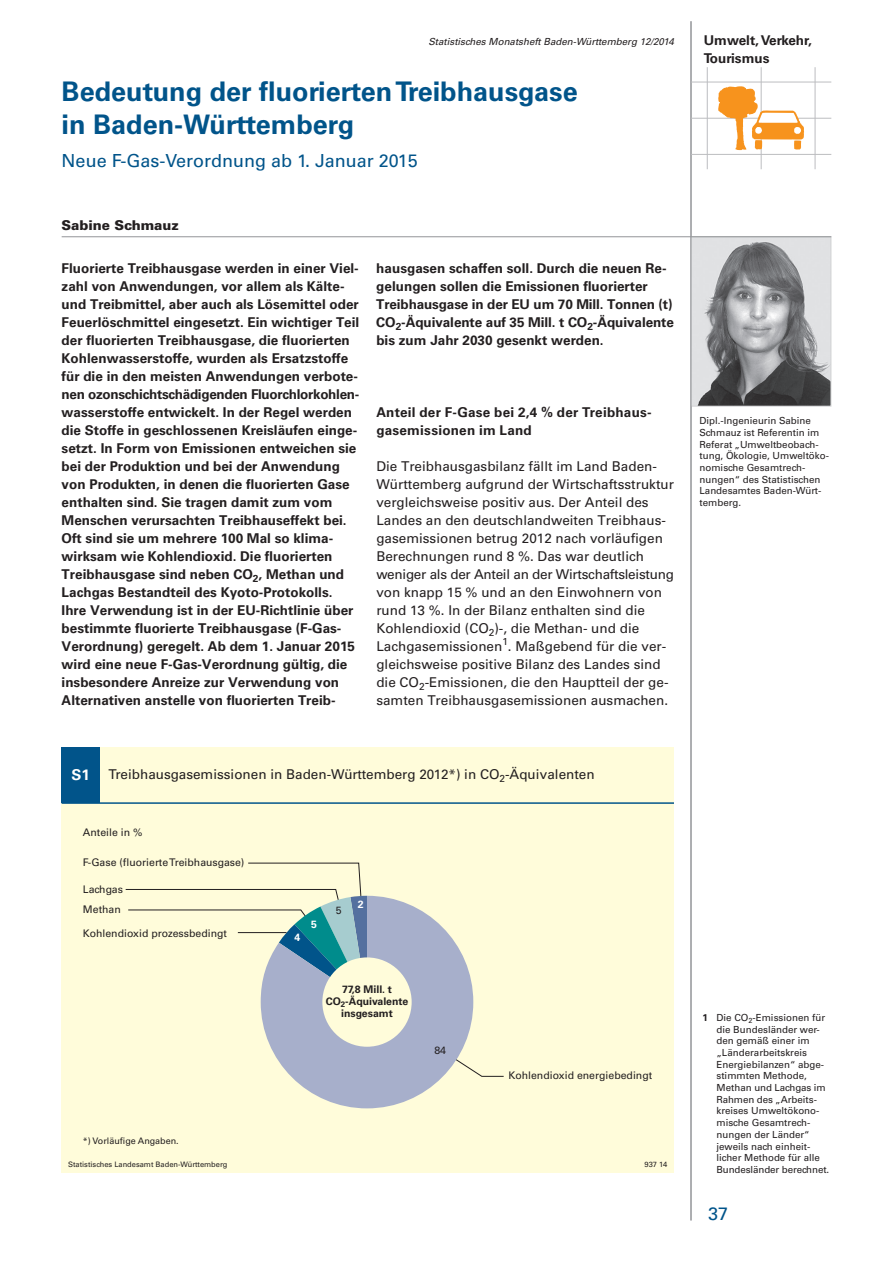
<style>
.page{position:relative;width:893px;height:1263px;background:#fff}
.page>*{position:absolute;margin:0;border:0;box-sizing:border-box;transform-origin:0 0}
.t1{font:700 27px/33px "Univers";color:#01548a}
.t2{font:18px "Univers";color:#01548a}
.t3{font:700 13.5px/18px "Univers";color:#231f20}
.t4{font:13.5px/18px "Univers";color:#231f20}
.t5{font:700 13.5px/18px "Univers";letter-spacing:.02em;color:#231f20}
.t6{font:900 13.5px "Univers";color:#231f20}
.t7{font:10.5px "Univers";color:#231f20}
.t8{font:700 10.5px/12px "Univers";color:#231f20;text-align:center}
.t9{font:700 10.5px "Univers";color:#fff}
.t10{font:9.75px/11.7px "Univers";color:#231f20}
.t11{font:italic 9.75px "Univers";color:#231f20}
.t12{font:9px "Univers";color:#231f20}
.t13{font:7.5px "Univers";color:#231f20}
.s1{font-weight:700;font-size:15px;color:#fff}
.s2{font-weight:700}
</style>
<div class="page">
<img style="left:693px;top:238px;width:136px;height:166px">
<div style="left:691px;top:236px;width:140px;height:170px;border:1px solid #d1d2d4"></div>
<hr style="left:62px;top:236px;width:769px;height:1px;background:#939598">
<hr style="left:691px;top:21px;width:1px;height:1199px;background:#939598">
<hr style="left:691px;top:82px;width:140px;height:1px;background:#bcbdc0">
<hr style="left:691px;top:118px;width:140px;height:1px;background:#bcbdc0">
<hr style="left:691px;top:154px;width:140px;height:1px;background:#bcbdc0">
<hr style="left:707px;top:67px;width:1px;height:102px;background:#bcbdc0">
<hr style="left:761px;top:67px;width:1px;height:102px;background:#bcbdc0">
<hr style="left:815px;top:67px;width:1px;height:102px;background:#bcbdc0">
<svg style="left:718px;top:86px;width:86px;height:64px"></svg>
<div style="left:62px;top:748px;width:612px;height:425px;background:#fffcda"></div>
<div style="left:62px;top:748px;width:38px;height:55px;background:#01548a"></div>
<svg style="left:125px;top:863px;width:379px;height:245px"></svg>
<div style="left:322px;top:957px;width:90px;height:90px;background:#fffcda;border-radius:50%"></div>
<hr style="left:238px;top:932px;width:48px;height:1px;background:#231f20">
<hr style="left:62px;top:802px;width:612px;height:2px;background:#01548a">
<p class="t11" style="left:428px;top:35px;width:247px">Statistisches Monatsheft Baden-Württemberg 12/2014</p>
<p class="t3" style="left:704px;top:31px;width:110px">Umwelt, Verkehr,<br>Tourismus</p>
<h1 class="t1" style="left:62px;top:75px;width:518px">Bedeutung der fluorierten Treibhausgase in Baden-Württemberg</h1>
<h2 class="t2" style="left:62px;top:150px;width:358px">Neue F-Gas-Verordnung ab 1. Januar 2015</h2>
<p class="t6" style="left:62px;top:216px;width:119px">Sabine Schmauz</p>
<p class="t3" style="left:62px;top:259px;width:299px">Fluorierte Treibhausgase werden in einer Viel&shy;zahl von Anwendungen, vor allem als Kälte&shy;und Treibmittel, aber auch als Lösemittel oder Feuerlöschmittel eingesetzt. Ein wichtiger Teil der fluorierten Treibhausgase, die fluorierten Kohlenwasserstoffe, wurden als Ersatzstoffe für die in den meisten Anwendungen verbote&shy;nen ozonschichtschädigenden Fluorchlorkohlen&shy;wasserstoffe entwickelt. In der Regel werden die Stoffe in geschlossenen Kreisläufen einge&shy;setzt. In Form von Emissionen entweichen sie bei der Produktion und bei der Anwendung von Produkten, in denen die fluorierten Gase enthalten sind. Sie tragen damit zum vom Menschen verursachten Treibhauseffekt bei.<br>Oft sind sie um mehrere 100 Mal so klima&shy;wirksam wie Kohlendioxid. Die fluorierten Treibhausgase sind neben CO<sub>2</sub>, Methan und Lachgas Bestandteil des Kyoto-Protokolls.<br>Ihre Verwendung ist in der EU-Richtlinie über bestimmte fluorierte Treibhausgase (F-Gas-Verordnung) geregelt. Ab dem 1. Januar 2015 wird eine neue F-Gas-Verordnung gültig, die insbesondere Anreize zur Verwendung von Alternativen anstelle von fluorierten Treib-</p>
<p class="t3" style="left:376px;top:259px;width:299px">hausgasen schaffen soll. Durch die neuen Re&shy;gelungen sollen die Emissionen fluorierter Treibhausgase in der EU um 70 Mill. Tonnen (t)<br>CO<sub>2</sub>-Äquivalente auf 35 Mill. t CO<sub>2</sub>-Äquivalente bis zum Jahr 2030 gesenkt werden.</p>
<p class="t5" style="left:376px;top:403px;width:277px">Anteil der F-Gase bei 2,4 % der Treibhaus&shy;gasemissionen im Land</p>
<p class="t4" style="left:376px;top:457px;width:299px">Die Treibhausgasbilanz fällt im Land Baden-Württemberg aufgrund der Wirtschaftsstruktur vergleichsweise positiv aus. Der Anteil des Landes an den deutschlandweiten Treibhaus&shy;gasemissionen betrug 2012 nach vorläufigen Berechnungen rund 8 %. Das war deutlich weniger als der Anteil an der Wirtschaftsleistung von knapp 15 % und an den Einwohnern von rund 13 %. In der Bilanz enthalten sind die Kohlendioxid (CO<sub>2</sub>)-, die Methan- und die Lachgasemissionen<sup>1</sup>. Maßgebend für die ver&shy;gleichsweise positive Bilanz des Landes sind die CO<sub>2</sub>-Emissionen, die den Hauptteil der ge&shy;samten Treibhausgasemissionen ausmachen.</p>
<p class="t4" style="left:72px;top:765px;width:525px"><span class="s1">S1</span> Treibhausgasemissionen in Baden-Württemberg 2012*) in CO<sub>2</sub>-Äquivalenten</p>
<p class="t7" style="left:83px;top:826px;width:61px">Anteile in %</p>
<p class="t7" style="left:83px;top:856px;width:163px">F-Gase (fluorierte Treibhausgase)</p>
<p class="t7" style="left:83px;top:903px;width:39px">Methan</p>
<p class="t7" style="left:83px;top:927px;width:146px">Kohlendioxid prozessbedingt</p>
<p class="t7" style="left:83px;top:883px;width:42px">Lachgas</p>
<p class="t12" style="left:83px;top:1135px;width:97px">*) Vorläufige Angaben.</p>
<p class="t9" style="left:294px;top:931px;width:7px">4</p>
<p class="t9" style="left:311px;top:918px;width:7px">5</p>
<p class="t7" style="left:336px;top:904px;width:7px">5</p>
<p class="t9" style="left:358px;top:898px;width:7px">2</p>
<p class="t8" style="left:326px;top:983px;width:84px">77,8 Mill. t<br>CO<sub>2</sub>-Äquivalente insgesamt</p>
<p class="t7" style="left:434px;top:1043px;width:13px">84</p>
<p class="t7" style="left:509px;top:1069px;width:145px">Kohlendioxid energiebedingt</p>
<p class="t13" style="left:68px;top:1160px;width:161px">Statistisches Landesamt Baden-Württemberg</p>
<p class="t13" style="left:644px;top:1159px;width:24px">937 14</p>
<p class="t10" style="left:699px;top:415px;width:131px">Dipl.-Ingenieurin Sabine<br>Schmauz ist Referentin im<br>Referat „Umweltbeobach&shy;tung, Ökologie, Umweltöko&shy;nomische Gesamtrech&shy;nungen“ des Statistischen<br>Landesamtes Baden-Würt&shy;temberg.</p>
<p class="t10" style="left:716px;top:1011px;width:114px;text-indent:-14px"><span class="s2">1</span> Die CO<sub>2</sub>-Emissionen für die Bundesländer wer&shy;den gemäß einer im „Länderarbeitskreis<br>Energiebilanzen“ abge&shy;stimmten Methode,<br>Methan und Lachgas im<br>Rahmen des „Arbeits&shy;kreises Umweltökono&shy;mische Gesamtrech&shy;nungen der Länder“ jeweils nach einheit&shy;licher Methode für alle<br>Bundesländer berechnet.</p>
<h2 class="t2" style="left:708px;top:1203px;width:22px">37</h2>
</div>
